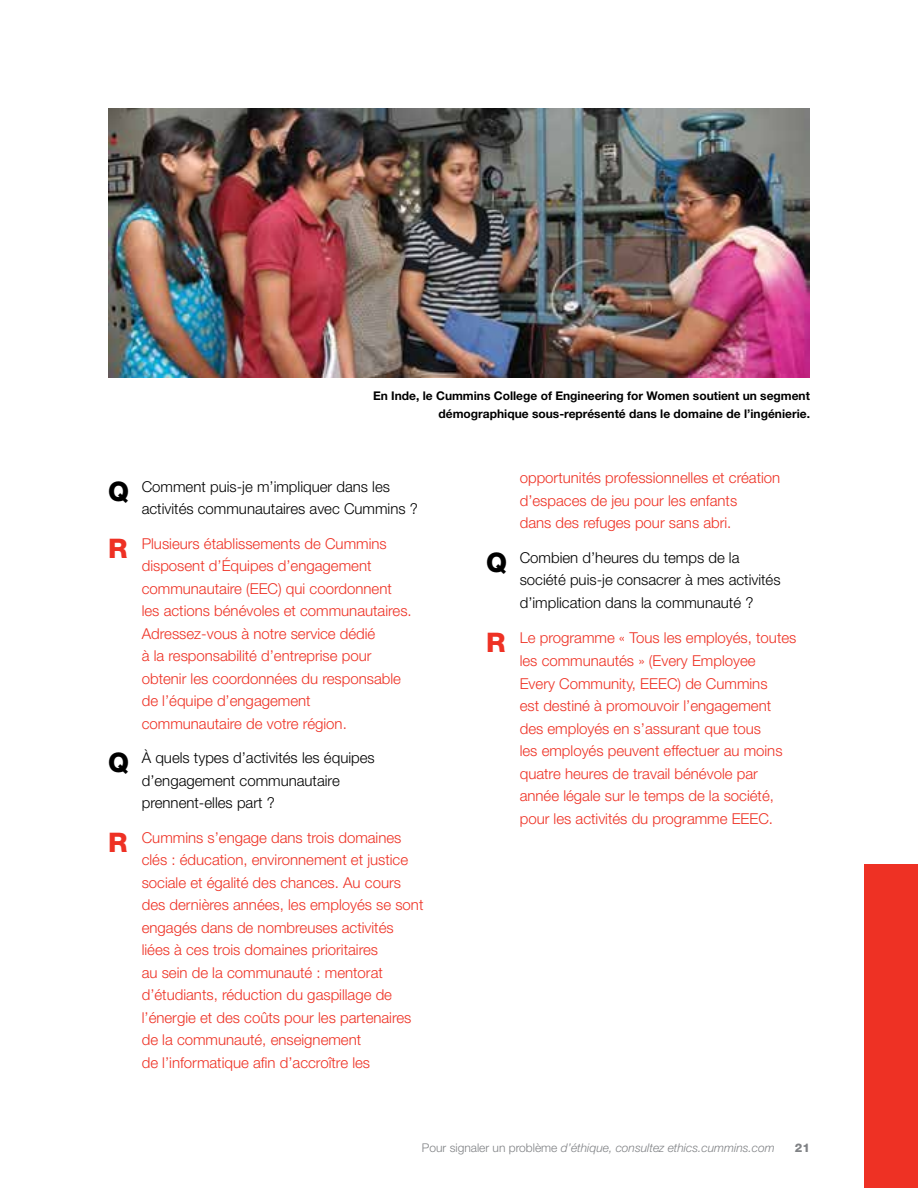
<style>
.page{position:relative;width:918px;height:1188px;background:#fff}
.page>*{position:absolute;margin:0;border:0;box-sizing:border-box;transform-origin:0 0}
.t1{font:300 15px/22.5px "Helvetica Neue LT Std";color:#ee3124}
.t2{font:300 15px/22.5px "Helvetica Neue LT Std";color:#000}
.t3{font:700 12px/18px "Helvetica Neue LT Std";color:#000;text-align:right}
.t4{font:italic 300 12px "Helvetica Neue LT Std";color:#808285}
.t5{font:800 12px "Helvetica Neue LT Std";color:#808285}
.s1{font-weight:800;font-size:27px}
.s2{font-style:normal}
</style>
<div class="page">
<div style="left:864px;top:864px;width:54px;height:324px;background:#ee3124"></div>
<img style="left:108px;top:108px;width:702px;height:270px">
<p class="t3" style="left:373px;top:387px;width:438px">En Inde, le Cummins College of Engineering for Women soutient un segment démographique sous-représenté dans le domaine de l’ingénierie.</p>
<p class="t2" style="left:142px;top:475px;width:278px;text-indent:-34px"><span class="s1">Q</span> Comment puis-je m’impliquer dans les activités communautaires avec Cummins ?</p>
<p class="t1" style="left:142px;top:532px;width:272px;text-indent:-34px"><span class="s1">R</span> Plusieurs établissements de Cummins disposent d’Équipes d’engagement communautaire (EEC) qui coordonnent les actions bénévoles et communautaires.<br>Adressez-vous à notre service dédié<br>à la responsabilité d’entreprise pour obtenir les coordonnées du responsable de l’équipe d’engagement communautaire de votre région.</p>
<p class="t2" style="left:142px;top:746px;width:235px;text-indent:-34px"><span class="s1">Q</span> À quels types d’activités les équipes d’engagement communautaire prennent-elles part ?</p>
<p class="t1" style="left:142px;top:826px;width:283px;text-indent:-34px"><span class="s1">R</span> Cummins s’engage dans trois domaines clés : éducation, environnement et justice sociale et égalité des chances. Au cours des dernières années, les employés se sont engagés dans de nombreuses activités liées à ces trois domaines prioritaires<br>au sein de la communauté : mentorat d’étudiants, réduction du gaspillage de l’énergie et des coûts pour les partenaires de la communauté, enseignement<br>de l’informatique afin d’accroître les</p>
<p class="t1" style="left:520px;top:466px;width:262px">opportunités professionnelles et création d’espaces de jeu pour les enfants<br>dans des refuges pour sans abri.</p>
<p class="t2" style="left:520px;top:546px;width:262px;text-indent:-34px"><span class="s1">Q</span> Combien d’heures du temps de la société puis-je consacrer à mes activités d’implication dans la communauté ?</p>
<p class="t1" style="left:520px;top:626px;width:278px;text-indent:-34px"><span class="s1">R</span> Le programme « Tous les employés, toutes les communautés » (Every Employee<br>Every Community, EEEC) de Cummins<br>est destiné à promouvoir l’engagement des employés en s’assurant que tous<br>les employés peuvent effectuer au moins quatre heures de travail bénévole par année légale sur le temps de la société, pour les activités du programme EEEC.</p>
<p class="t4" style="left:422px;top:1140px;width:354px"><span class="s2">Pour signaler un problème</span> d’éthique, consultez ethics.cummins.com</p>
<p class="t5" style="left:795px;top:1140px;width:17px">21</p>
</div>
